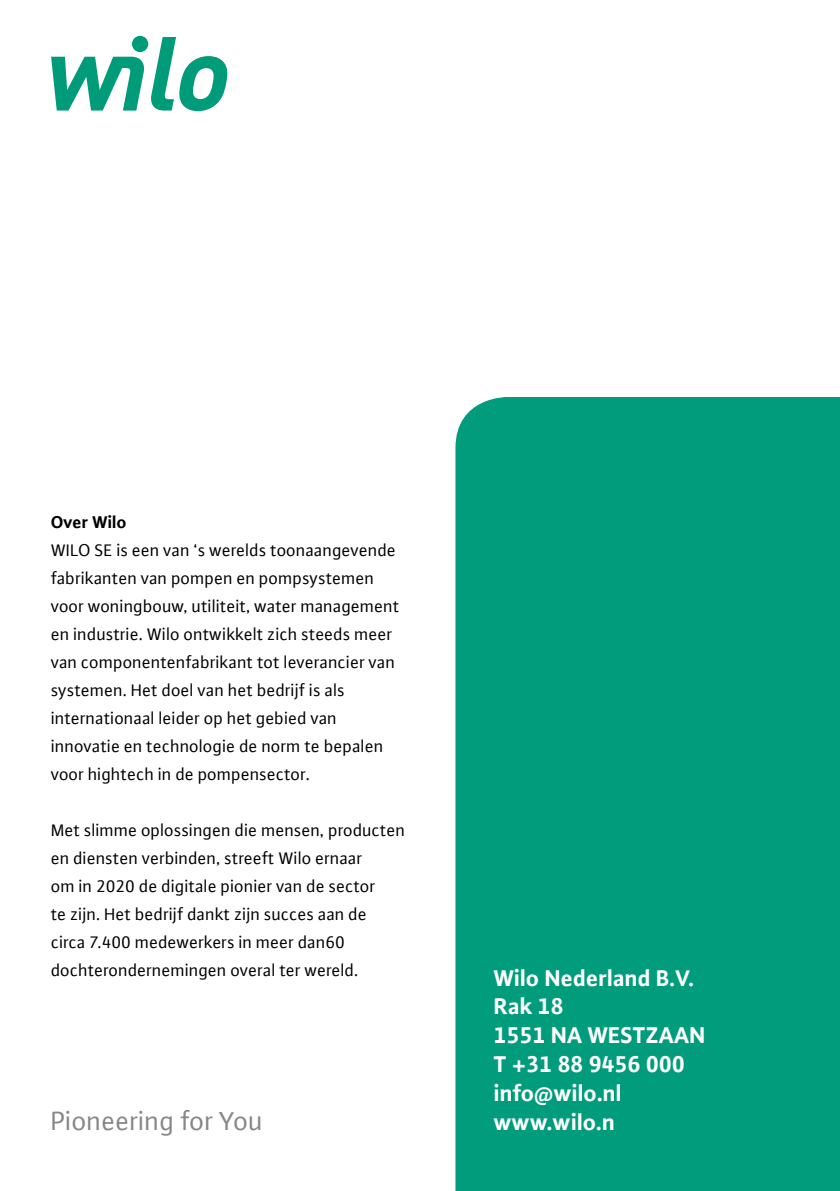
<style>
.page{position:relative;width:840px;height:1191px;background:#fff}
.page>*{position:absolute;margin:0;border:0;box-sizing:border-box;transform-origin:0 0}
.t1{font:28px "WILO Plus FM";color:#868786}
.t2{font:700 24px/28.8px "WILO Plus FM";color:#fff}
.t3{font:18px/28px "WILO Plus FM";color:#000}
.t4{font:700 18px "WILO Plus FM";color:#000}
</style>
<div class="page">
<div style="left:455px;top:397px;width:384px;height:794px;background:#009c7b"></div>
<svg style="left:51px;top:36px;width:177px;height:75px"></svg>
<p class="t4" style="left:51px;top:509px;width:77px">Over Wilo</p>
<p class="t3" style="left:51px;top:535px;width:350px">WILO SE is een van ‘s werelds toonaangevende fabrikanten van pompen en pompsystemen voor woningbouw, utiliteit, water management en industrie. Wilo ontwikkelt zich steeds meer van componentenfabrikant tot leverancier van systemen. Het doel van het bedrijf is als internationaal leider op het gebied van innovatie en technologie de norm te bepalen voor hightech in de pompensector.</p>
<p class="t3" style="left:51px;top:815px;width:355px">Met slimme oplossingen die mensen, producten en diensten verbinden, streeft Wilo ernaar<br>om in 2020 de digitale pionier van de sector<br>te zijn. Het bedrijf dankt zijn succes aan de circa 7.400 medewerkers in meer dan60 dochterondernemingen overal ter wereld.</p>
<h2 class="t2" style="left:493px;top:962px;width:213px">Wilo Nederland B.V.<br>Rak 18<br>1551 NA WESTZAAN<br>T +31 88 9456 000 info@wilo.nl</h2>
<h1 class="t1" style="left:51px;top:1103px;width:214px">Pioneering for You</h1>
<h2 class="t2" style="left:493px;top:1106px;width:123px">www.wilo.n</h2>
</div>
